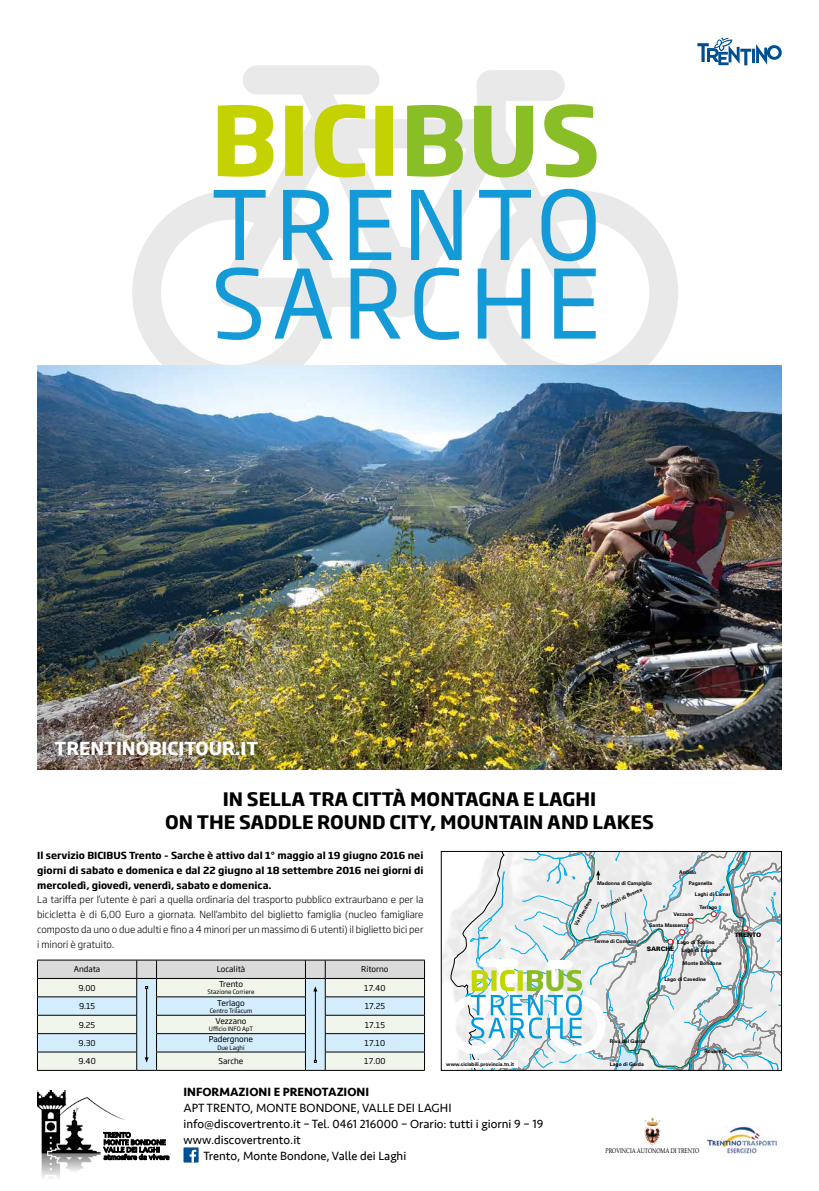
<style>
.page{position:relative;width:819px;height:1191px;background:#fff}
.page>*{position:absolute;margin:0;border:0;box-sizing:border-box;transform-origin:0 0}
.t1{font:700 18.38px/23.4px "Soho Gothic Pro";color:#000;text-align:center}
.t2{font:700 17.76px "Soho Gothic Pro";color:#fff}
.t3{font:12.25px "Seravek";color:#000}
.t4{font:700 12.25px "Seravek";color:#000}
.t5{font:300 9.62px/14.9px "Soho Gothic Pro";color:#000;text-align:justify}
.t6{font:700 9.62px/14.9px "Soho Gothic Pro";color:#000;text-align:justify}
.t7{font:7.96px "Soho Gothic Pro";color:#000}
.t8{font:6.56px "Palatino";color:#000;scale:.8 1}
.t9{font:900 6.12px "Univers";color:#000}
.t10{font:5.95px "Soho Gothic Pro";color:#000}
.t11{font:700 5.08px "Univers";color:#000}
</style>
<div class="page">
<svg style="left:132px;top:65px;width:546px;height:301px"></svg>
<svg style="left:216px;top:267px;width:379px;height:73px"></svg>
<svg style="left:214px;top:189px;width:381px;height:72px"></svg>
<svg style="left:407px;top:104px;width:189px;height:73px"></svg>
<svg style="left:218px;top:104px;width:175px;height:73px"></svg>
<div style="left:183px;top:1147px;width:16px;height:15px;background:#004f91"></div>
<svg style="left:190px;top:1149px;width:6px;height:13px"></svg>
<img style="left:706px;top:1126px;width:71px;height:27px">
<img style="left:37px;top:1090px;width:133px;height:88px">
<svg style="left:103px;top:1132px;width:66px;height:27px"></svg>
<svg style="left:697px;top:38px;width:84px;height:27px"></svg>
<img style="left:37px;top:366px;width:744px;height:403px">
<svg style="left:37px;top:959px;width:388px;height:112px;background:#d0dbdc"></svg>
<svg style="left:447px;top:851px;width:334px;height:219px"></svg>
<h2 class="t2" style="left:55px;top:734px;width:205px">TRENTINOBICITOUR.IT</h2>
<h1 class="t1" style="left:165px;top:786px;width:490px">IN SELLA TRA CITTÀ MONTAGNA E LAGHI<br>ON THE SADDLE ROUND CITY, MOUNTAIN AND LAKES</h1>
<p class="t6" style="left:37px;top:847px;width:388px">Il servizio BICIBUS Trento – Sarche è attivo dal 1° maggio al 19 giugno 2016 nei giorni di sabato e domenica e dal 22 giugno al 18 settembre 2016 nei giorni di mercoledì, giovedì, venerdì, sabato e domenica.</p>
<p class="t5" style="left:37px;top:891px;width:388px">La tariffa per l’utente è pari a quella ordinaria del trasporto pubblico extraurbano e per la bicicletta è di 6,00 Euro a giornata. Nell’ambito del biglietto famiglia (nucleo famigliare composto da uno o due adulti e fino a 4 minori per un massimo di 6 utenti) il biglietto bici per i minori è gratuito.</p>
<p class="t7" style="left:74px;top:963px;width:28px">Andata</p>
<p class="t7" style="left:217px;top:963px;width:30px">Località</p>
<p class="t7" style="left:361px;top:963px;width:29px">Ritorno</p>
<p class="t7" style="left:78px;top:981px;width:19px">9.00</p>
<p class="t7" style="left:219px;top:978px;width:25px">Trento</p>
<p class="t10" style="left:207px;top:987px;width:49px">Stazione Corriere</p>
<p class="t7" style="left:364px;top:981px;width:23px">17.40</p>
<p class="t7" style="left:79px;top:1000px;width:18px">9.15</p>
<p class="t7" style="left:217px;top:996px;width:29px">Terlago</p>
<p class="t10" style="left:210px;top:1006px;width:44px">Centro Trilacum</p>
<p class="t7" style="left:364px;top:1000px;width:22px">17.25</p>
<p class="t7" style="left:79px;top:1018px;width:18px">9.25</p>
<p class="t7" style="left:215px;top:1014px;width:32px">Vezzano</p>
<p class="t10" style="left:209px;top:1024px;width:46px">Ufficio INFO ApT</p>
<p class="t7" style="left:365px;top:1018px;width:22px">17.15</p>
<p class="t7" style="left:79px;top:1036px;width:18px">9.30</p>
<p class="t7" style="left:209px;top:1033px;width:46px">Padergnone</p>
<p class="t10" style="left:217px;top:1042px;width:29px">Due Laghi</p>
<p class="t7" style="left:364px;top:1036px;width:22px">17.10</p>
<p class="t7" style="left:78px;top:1055px;width:19px">9.40</p>
<p class="t7" style="left:218px;top:1055px;width:27px">Sarche</p>
<p class="t7" style="left:364px;top:1055px;width:23px">17.00</p>
<p class="t11" style="left:446px;top:1061px;width:69px">www.ciclabili.provincia.tn.it</p>
<p class="t11" style="left:597px;top:879px;width:56px">Madonna di Campiglio</p>
<p class="t11" style="left:679px;top:869px;width:19px">Andalo</p>
<p class="t11" style="left:688px;top:879px;width:25px">Paganella</p>
<p class="t11" style="left:573px;top:923px;width:32px;rotate:-60deg">Val Rendena</p>
<p class="t11" style="left:600px;top:904px;width:46px;rotate:-25deg">Dolomiti di Brenta</p>
<p class="t11" style="left:694px;top:891px;width:37px">Laghi di Lamar</p>
<p class="t11" style="left:699px;top:904px;width:19px">Terlago</p>
<p class="t11" style="left:673px;top:911px;width:22px">Vezzano</p>
<p class="t11" style="left:649px;top:922px;width:41px">Santa Massenza</p>
<p class="t9" style="left:734px;top:931px;width:28px">TRENTO</p>
<p class="t11" style="left:593px;top:938px;width:44px">Terme di Comano</p>
<p class="t11" style="left:677px;top:938px;width:39px">Lago di Toblino</p>
<p class="t9" style="left:646px;top:944px;width:29px">SARCHE</p>
<p class="t11" style="left:681px;top:947px;width:37px">Lago di Lagolo</p>
<p class="t11" style="left:682px;top:960px;width:41px">Monte Bondone</p>
<p class="t11" style="left:664px;top:975px;width:43px">Lago di Cavedine</p>
<p class="t11" style="left:610px;top:1038px;width:37px">Riva del Garda</p>
<p class="t11" style="left:610px;top:1061px;width:35px">Lago di Garda</p>
<p class="t11" style="left:704px;top:1047px;width:24px">Rovereto</p>
<p class="t4" style="left:183px;top:1082px;width:187px">INFORMAZIONI E PRENOTAZIONI</p>
<p class="t3" style="left:183px;top:1098px;width:269px">APT TRENTO, MONTE BONDONE, VALLE DEI LAGHI</p>
<p class="t3" style="left:183px;top:1114px;width:361px">info@discovertrento.it – Tel. 0461 216000 – Orario: tutti i giorni 9 – 19</p>
<p class="t3" style="left:183px;top:1130px;width:119px">www.discovertrento.it</p>
<p class="t3" style="left:203px;top:1146px;width:204px">Trento, Monte Bondone, Valle dei Laghi</p>
<p class="t8" style="left:605px;top:1145px;width:119px">PROVINCIA AUTONOMA DI TRENTO</p>
</div>
